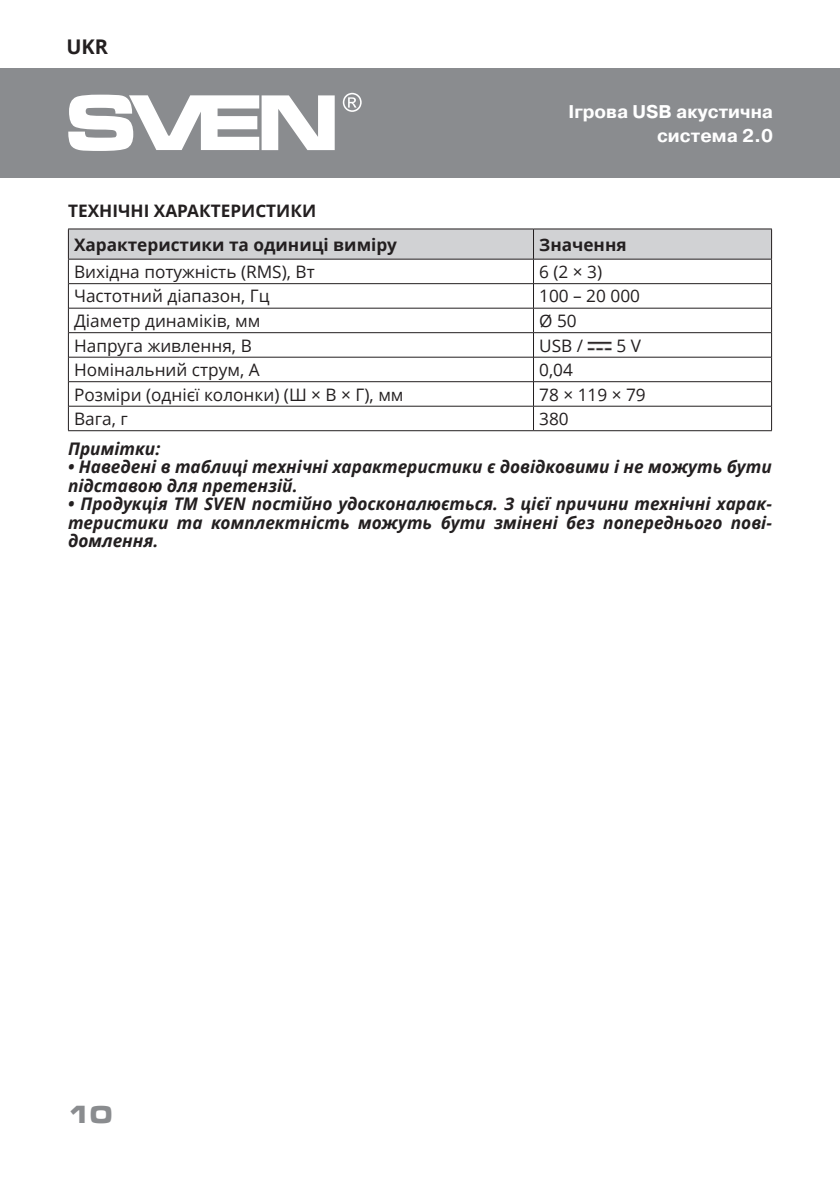
<style>
.page{position:relative;width:840px;height:1191px;background:#fff}
.page>*{position:absolute;margin:0;border:0;box-sizing:border-box;transform-origin:0 0}
.t1{font:700 24px "Micra";color:#8a8c8f}
.t2{font:700 20.4px "Open Sans";color:#231f20}
.t3{font:700 18.4px/24px "Pragmatica";color:#fff;text-align:right}
.t4{font:italic 700 17.2px/18.4px "Open Sans";color:#231f20}
.t5{font:17.2px "Open Sans";color:#231f20}
.t6{font:700 17.2px/33.2px "Open Sans";color:#231f20}
</style>
<div class="page">
<div style="left:0;top:68px;width:839px;height:109px;background:#8a8c8f"></div>
<svg style="left:68px;top:95px;width:266px;height:56px"></svg>
<svg style="left:342px;top:93px;width:19px;height:19px"></svg>
<hr style="left:68px;top:228px;width:465px;height:2px;background:#231f20">
<hr style="left:533px;top:228px;width:238px;height:2px;background:#231f20">
<hr style="left:68px;top:430px;width:465px;height:1px;background:#231f20">
<hr style="left:533px;top:430px;width:238px;height:1px;background:#231f20">
<svg style="left:68px;top:229px;width:703px;height:201px"></svg>
<img style="left:587px;top:341px;width:24px;height:10px">
<p class="t2" style="left:66px;top:32px;width:43px">UKR</p>
<p class="t6" style="left:74px;top:194px;width:324px;text-indent:-6px">ТЕХНІЧНІ ХАРАКТЕРИСТИКИ<br>Характеристики та одиниці виміру</p>
<p class="t3" style="left:568px;top:99px;width:206px">Ігрова USB акустична система 2.0</p>
<p class="t6" style="left:539px;top:227px;width:89px">Значення</p>
<p class="t5" style="left:74px;top:260px;width:242px">Вихідна потужність (RMS), Вт</p>
<p class="t5" style="left:539px;top:260px;width:64px">6 (2 × 3)</p>
<p class="t5" style="left:74px;top:284px;width:197px">Частотний діапазон, Гц</p>
<p class="t5" style="left:539px;top:284px;width:102px">100 – 20 000</p>
<p class="t5" style="left:74px;top:309px;width:188px">Діаметр динаміків, мм</p>
<p class="t5" style="left:539px;top:309px;width:39px">Ø 50</p>
<p class="t5" style="left:74px;top:333px;width:179px">Напруга живлення, В</p>
<p class="t5" style="left:539px;top:333px;width:45px">USB /</p>
<p class="t5" style="left:616px;top:333px;width:26px">5 V</p>
<p class="t5" style="left:74px;top:358px;width:187px">Номінальний струм, А</p>
<p class="t5" style="left:539px;top:358px;width:35px">0,04</p>
<p class="t5" style="left:74px;top:382px;width:331px">Розміри (однієї колонки) (Ш × В × Г), мм</p>
<p class="t5" style="left:539px;top:382px;width:108px">78 × 119 × 79</p>
<p class="t5" style="left:74px;top:407px;width:55px">Вага, г</p>
<p class="t5" style="left:539px;top:407px;width:31px">380</p>
<p class="t4" style="left:68px;top:439px;width:94px">Примітки:</p>
<p class="t4" style="left:68px;top:457px;width:704px">• Наведені в таблиці технічні характеристики є довідковими і не можуть бути підставою для претензій.</p>
<p class="t4" style="left:68px;top:494px;width:704px;text-align:justify">• Продукція ТМ SVEN постійно удосконалюється. З цієї причини технічні харак&shy;теристики та комплектність можуть бути змінені без попереднього пові&shy;домлення.</p>
<h1 class="t1" style="left:66px;top:1101px;width:49px">10</h1>
</div>
